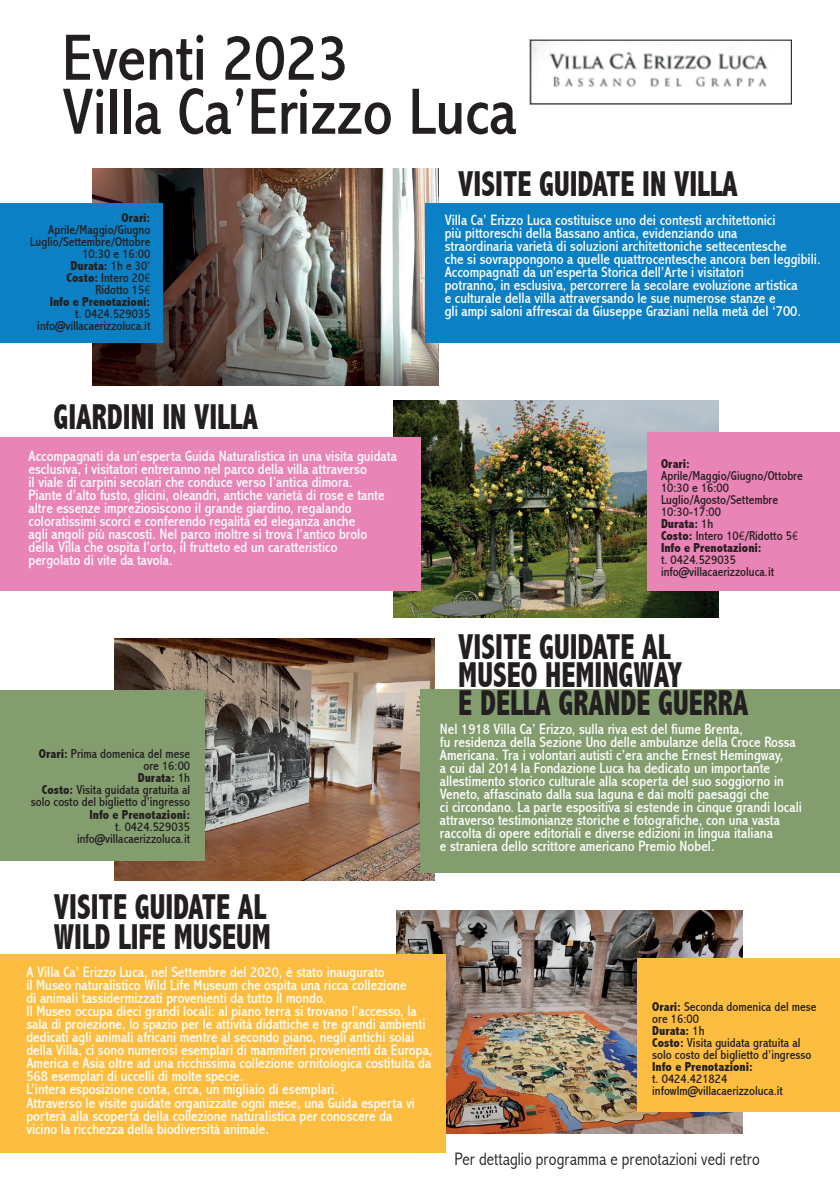
<style>
.page{position:relative;width:840px;height:1191px;background:#fff}
.page>*{position:absolute;margin:0;border:0;box-sizing:border-box;transform-origin:0 0}
.t1{font:condensed 66px/54px "Abadi";color:#231f20}
.t2{font:800 condensed 36px/28px "Abadi";color:#231f20;scale:.83 1}
.t3{font:300 condensed 18px "Abadi";color:#231f20}
.t4{font:condensed 15px/13px "Abadi";color:#fff}
.t5{font:condensed 13px/12px "Abadi";color:#231f20;text-align:right}
.t6{font:800 condensed 13px "Abadi";color:#231f20}
.s1{font-weight:800}
.s2{font-weight:300}
</style>
<div class="page">
<img style="left:396px;top:911px;width:345px;height:222px">
<img style="left:115px;top:638px;width:319px;height:242px">
<img style="left:393px;top:400px;width:325px;height:217px">
<img style="left:93px;top:169px;width:345px;height:217px">
<div style="left:0;top:954px;width:445px;height:199px;background:#fdbd40"></div>
<div style="left:637px;top:958px;width:202px;height:154px;background:#fdbd40"></div>
<div style="left:420px;top:689px;width:419px;height:183px;background:#849d6f"></div>
<div style="left:0;top:690px;width:204px;height:170px;background:#849d6f"></div>
<div style="left:425px;top:203px;width:414px;height:140px;background:#0c80c4"></div>
<div style="left:0;top:203px;width:162px;height:140px;background:#0c80c4"></div>
<div style="left:0;top:436px;width:420px;height:154px;background:#e984b6"></div>
<div style="left:646px;top:432px;width:193px;height:158px;background:#e984b6"></div>
<img style="left:529px;top:39px;width:262px;height:65px">
<h1 class="t1" style="left:62px;top:32px;width:456px">Eventi 2023<br>Villa Ca’Erizzo Luca</h1>
<p class="t6" style="left:121px;top:210px;width:30px">Orari:</p>
<p class="t5" style="left:30px;top:224px;width:121px">Aprile/Maggio/Giugno<br>Luglio/Settembre/Ottobre<br>10:30 e 16:00<br><span class="s1">Durata:</span> 1h e 30’<br><span class="s1">Costo:</span> Intero 20<span class="s2">€<br></span>Ridotto 15<span class="s2">€<br></span><span class="s1">Info e Prenotazioni:</span></p>
<p class="t5" style="left:37px;top:308px;width:114px">t. 0424.529035 info@villacaerizzoluca.it</p>
<h2 class="t2" style="left:458px;top:170px;width:338px">VISITE GUIDATE IN VILLA</h2>
<p class="t4" style="left:444px;top:213px;width:377px">Villa Ca’ Erizzo Luca costituisce uno dei contesti architettonici<br>più pittoreschi della Bassano antica, evidenziando una<br>straordinaria varietà di soluzioni architettoniche settecentesche<br>che si sovrappongono a quelle quattrocentesche ancora ben leggibili.<br>Accompagnati da un’esperta Storica dell’Arte i visitatori<br>potranno, in esclusiva, percorrere la secolare evoluzione artistica<br>e culturale della villa attraversando le sue numerose stanze e<br>gli ampi saloni affrescai da Giuseppe Graziani nella metà del ‘700.</p>
<h2 class="t2" style="left:53px;top:403px;width:248px">GIARDINI IN VILLA</h2>
<p class="t4" style="left:28px;top:450px;width:370px">Accompagnati da un’esperta Guida Naturalistica in una visita guidata esclusiva, i visitatori entreranno nel parco della villa attraverso<br>il viale di carpini secolari che conduce verso l’antica dimora.<br>Piante d’alto fusto, glicini, oleandri, antiche varietà di rose e tante altre essenze impreziosiscono il grande giardino, regalando coloratissimi scorci e conferendo regalità ed eleganza anche<br>agli angoli più nascosti. Nel parco inoltre si trova l’antico brolo<br>della Villa che ospita l’orto, il frutteto ed un caratteristico<br>pergolato di vite da tavola.</p>
<p class="t6" style="left:660px;top:456px;width:30px">Orari:</p>
<p class="t5" style="left:660px;top:470px;width:143px;text-align:left">Aprile/Maggio/Giugno/Ottobre<br>10:30 e 16:00<br>Luglio/Agosto/Settembre<br>10:30-17:00<br><span class="s1">Durata:</span> 1h<br><span class="s1">Costo:</span> Intero 10<span class="s2">€</span>/Ridotto 5<span class="s2">€<br></span><span class="s1">Info e Prenotazioni:</span></p>
<p class="t5" style="left:660px;top:554px;width:114px;text-align:left">t. 0424.529035 info@villacaerizzoluca.it</p>
<p class="t5" style="left:31px;top:748px;width:161px"><span class="s1">Orari:</span> Prima domenica del mese ore 16:00<br><span class="s1">Durata:</span> 1h<br><span class="s1">Costo:</span> Visita guidata gratuita al solo costo del biglietto d’ingresso</p>
<p class="t6" style="left:89px;top:806px;width:102px">Info e Prenotazioni:</p>
<p class="t5" style="left:77px;top:820px;width:114px">t. 0424.529035 info@villacaerizzoluca.it</p>
<h2 class="t2" style="left:458px;top:633px;width:351px">VISITE GUIDATE AL<br>MUSEO HEMINGWAY<br>E DELLA GRANDE GUERRA</h2>
<p class="t4" style="left:439px;top:723px;width:363px">Nel 1918 Villa Ca’ Erizzo, sulla riva est del fiume Brenta,<br>fu residenza della Sezione Uno delle ambulanze della Croce Rossa Americana. Tra i volontari autisti c’era anche Ernest Hemingway,<br>a cui dal 2014 la Fondazione Luca ha dedicato un importante allestimento storico culturale alla scoperta del suo soggiorno in Veneto, affascinato dalla sua laguna e dai molti paesaggi che<br>ci circondano. La parte espositiva si estende in cinque grandi locali attraverso testimonianze storiche e fotografiche, con una vasta raccolta di opere editoriali e diverse edizioni in lingua italiana<br>e straniera dello scrittore americano Premio Nobel.</p>
<h2 class="t2" style="left:54px;top:892px;width:263px;line-height:30px">VISITE GUIDATE AL<br>WILD LIFE MUSEUM</h2>
<p class="t4" style="left:26px;top:966px;width:407px">A Villa Ca’ Erizzo Luca, nel Settembre del 2020, è stato inaugurato<br>il Museo naturalistico Wild Life Museum che ospita una ricca collezione<br>di animali tassidermizzati provenienti da tutto il mondo.<br>Il Museo occupa dieci grandi locali: al piano terra si trovano l’accesso, la sala di proiezione, lo spazio per le attività didattiche e tre grandi ambienti dedicati agli animali africani mentre al secondo piano, negli antichi solai della Villa, ci sono numerosi esemplari di mammiferi provenienti da Europa, America e Asia oltre ad una ricchissima collezione ornitologica costituita da 568 esemplari di uccelli di molte specie.<br>L’intera esposizione conta, circa, un migliaio di esemplari.<br>Attraverso le visite guidate organizzate ogni mese, una Guida esperta vi porterà alla scoperta della collezione naturalistica per conoscere da<br>vicino la ricchezza della biodiversità animale.</p>
<p class="t5" style="left:651px;top:1001px;width:166px;text-align:left"><span class="s1">Orari:</span> Seconda domenica del mese ore 16:00<br><span class="s1">Durata:</span> 1h<br><span class="s1">Costo:</span> Visita guidata gratuita al solo costo del biglietto d’ingresso</p>
<p class="t6" style="left:651px;top:1059px;width:102px">Info e Prenotazioni:</p>
<p class="t5" style="left:651px;top:1073px;width:132px;text-align:left">t. 0424.421824 infowlm@villacaerizzoluca.it</p>
<p class="t3" style="left:454px;top:1148px;width:306px">Per dettaglio programma e prenotazioni vedi retro</p>
</div>
